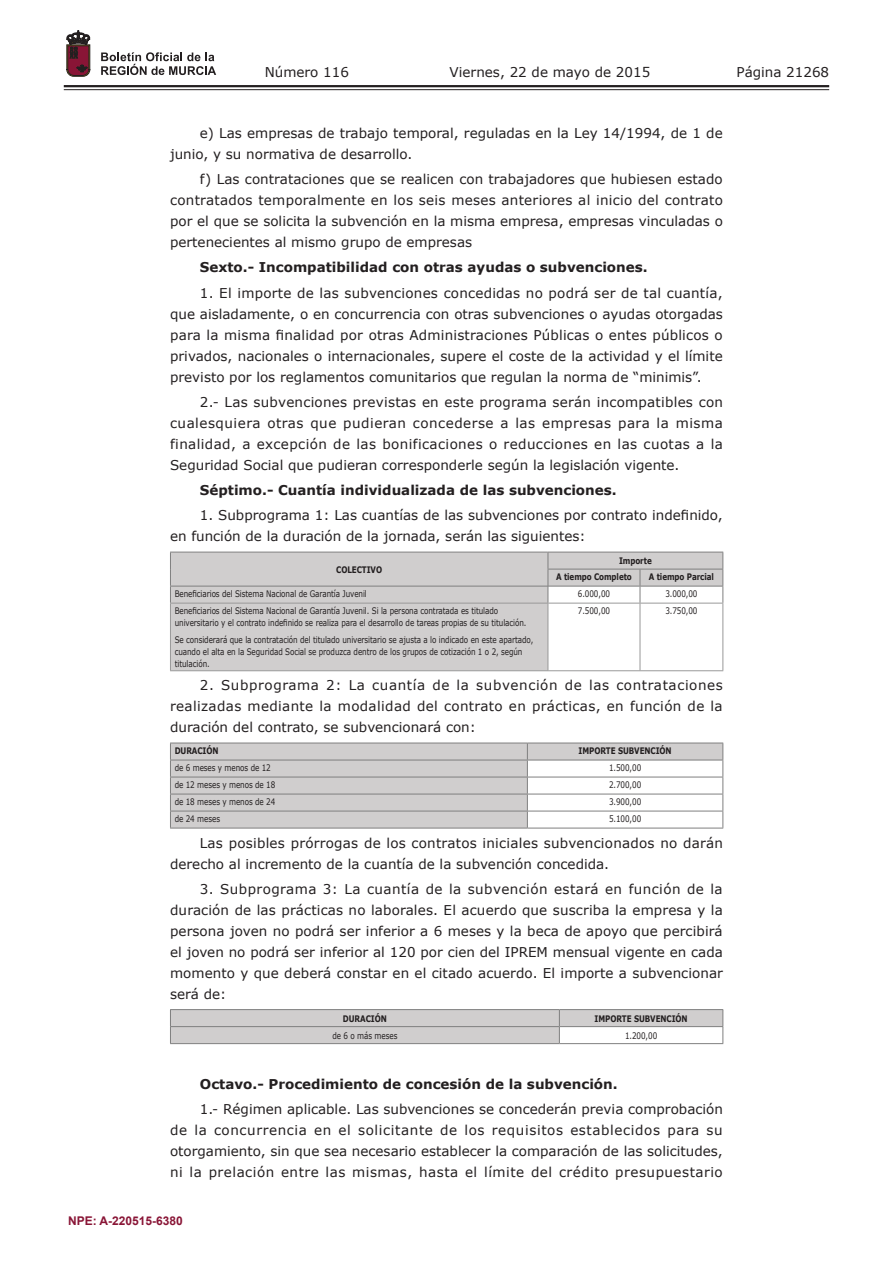
<style>
.page{position:relative;width:893px;height:1263px;background:#fff}
.page>*{position:absolute;margin:0;border:0;box-sizing:border-box;transform-origin:0 0}
.TextoNormal{font:13.5px/21px "Verdana";color:#231f20;text-align:justify}
.TextoNormal-2{font:700 13.5px "Verdana";color:#231f20}
.TextoNormal-3{font:13.5px/21px "Verdana";letter-spacing:.02em;color:#231f20}
.NPE{font:700 12px "Arial";color:#891536}
.Tabla{font:9px/12px "Verdana";letter-spacing:-.01em;color:#231f20;scale:.8 1}
.Tabla-2{font:700 9px "Verdana";letter-spacing:-.01em;color:#231f20;scale:.8 1}
</style>
<div class="page">
<hr style="left:64px;top:85px;width:765px;height:2px;background:#231f20">
<hr style="left:64px;top:89px;width:765px;height:1px;background:#231f20">
<svg style="left:101px;top:52px;width:115px;height:23px"></svg>
<svg style="left:67px;top:31px;width:23px;height:45px"></svg>
<svg style="left:171px;top:553px;width:551px;height:117px;fill:#d0cece"></svg>
<hr style="left:170px;top:552px;width:378px;height:1px;background:#808080">
<hr style="left:548px;top:552px;width:92px;height:1px;background:#7f7f7f">
<hr style="left:640px;top:552px;width:83px;height:1px;background:#7f7f7f">
<hr style="left:548px;top:569px;width:92px;height:1px;background:#7f7f7f">
<hr style="left:640px;top:569px;width:83px;height:1px;background:#7f7f7f">
<hr style="left:170px;top:586px;width:378px;height:1px;background:#808080">
<svg style="left:170px;top:552px;width:1px;height:51px"></svg>
<svg style="left:548px;top:552px;width:1px;height:51px"></svg>
<svg style="left:640px;top:569px;width:1px;height:34px"></svg>
<svg style="left:722px;top:552px;width:1px;height:51px"></svg>
<hr style="left:548px;top:586px;width:92px;height:1px;background:#7f7f7f">
<hr style="left:640px;top:586px;width:83px;height:1px;background:#7f7f7f">
<hr style="left:170px;top:603px;width:378px;height:1px;background:#999">
<hr style="left:170px;top:603px;width:1px;height:67px;background:#999">
<hr style="left:548px;top:603px;width:92px;height:1px;background:#999">
<hr style="left:548px;top:603px;width:1px;height:67px;background:#999">
<hr style="left:640px;top:603px;width:83px;height:1px;background:#999">
<hr style="left:640px;top:603px;width:1px;height:67px;background:#999">
<hr style="left:722px;top:603px;width:1px;height:67px;background:#999">
<hr style="left:170px;top:670px;width:378px;height:1px;background:#999">
<hr style="left:548px;top:670px;width:92px;height:1px;background:#999">
<hr style="left:640px;top:670px;width:83px;height:1px;background:#999">
<svg style="left:171px;top:744px;width:551px;height:84px;fill:#d0cece"></svg>
<hr style="left:170px;top:743px;width:357px;height:1px;background:#7f7f7f">
<hr style="left:527px;top:743px;width:196px;height:1px;background:#7f7f7f">
<hr style="left:170px;top:760px;width:357px;height:1px;background:#7f7f7f">
<hr style="left:527px;top:760px;width:196px;height:1px;background:#7f7f7f">
<hr style="left:170px;top:777px;width:357px;height:1px;background:#808080">
<hr style="left:527px;top:777px;width:196px;height:1px;background:#808080">
<hr style="left:170px;top:794px;width:357px;height:1px;background:#808080">
<hr style="left:527px;top:794px;width:196px;height:1px;background:#808080">
<hr style="left:170px;top:811px;width:357px;height:1px;background:#808080">
<svg style="left:170px;top:743px;width:1px;height:85px"></svg>
<hr style="left:527px;top:811px;width:196px;height:1px;background:#808080">
<svg style="left:527px;top:743px;width:1px;height:85px"></svg>
<svg style="left:722px;top:743px;width:1px;height:85px"></svg>
<hr style="left:170px;top:828px;width:357px;height:1px;background:#808080">
<hr style="left:527px;top:828px;width:196px;height:1px;background:#808080">
<svg style="left:170px;top:1009px;width:553px;height:34px;background:#d1cfcf"></svg>
<hr style="left:170px;top:1043px;width:389px;height:1px;background:#808080">
<hr style="left:559px;top:1043px;width:164px;height:1px;background:#808080">
<p class="TextoNormal" style="left:265px;top:61px;width:86px">Número 116</p>
<p class="TextoNormal" style="left:450px;top:61px;width:202px">Viernes, 22 de mayo de 2015</p>
<p class="TextoNormal" style="left:736px;top:61px;width:94px">Página 21268</p>
<p class="TextoNormal" style="left:170px;top:122px;width:554px;text-indent:30px">e) Las empresas de trabajo temporal, reguladas en la Ley 14/1994, de 1 de junio, y su normativa de desarrollo.</p>
<p class="TextoNormal" style="left:170px;top:169px;width:554px;text-indent:30px">f) Las contrataciones que se realicen con trabajadores que hubiesen estado contratados temporalmente en los seis meses anteriores al inicio del contrato por el que se solicita la subvención en la misma empresa, empresas vinculadas o pertenecientes al mismo grupo de empresas</p>
<p class="TextoNormal-2" style="left:200px;top:258px;width:449px">Sexto.- Incompatibilidad con otras ayudas o subvenciones.</p>
<p class="TextoNormal" style="left:170px;top:282px;width:554px;text-indent:30px">1. El importe de las subvenciones concedidas no podrá ser de tal cuantía, que aisladamente, o en concurrencia con otras subvenciones o ayudas otorgadas para la misma finalidad por otras Administraciones Públicas o entes públicos o privados, nacionales o internacionales, supere el coste de la actividad y el límite previsto por los reglamentos comunitarios que regulan la norma de “minimis”.</p>
<p class="TextoNormal" style="left:170px;top:391px;width:554px;text-indent:30px">2.- Las subvenciones previstas en este programa serán incompatibles con cualesquiera otras que pudieran concederse a las empresas para la misma finalidad, a excepción de las bonificaciones o reducciones en las cuotas a la Seguridad Social que pudieran corresponderle según la legislación vigente.</p>
<p class="TextoNormal-2" style="left:200px;top:481px;width:418px">Séptimo.- Cuantía individualizada de las subvenciones.</p>
<p class="TextoNormal" style="left:170px;top:505px;width:554px;text-indent:30px">1. Subprograma 1: Las cuantías de las subvenciones por contrato indefinido, en función de la duración de la jornada, serán las siguientes:</p>
<p class="Tabla-2" style="left:336px;top:563px;width:59px">COLECTIVO</p>
<p class="Tabla-2" style="left:619px;top:554px;width:42px">Importe</p>
<p class="Tabla-2" style="left:556px;top:571px;width:96px">A tiempo Completo</p>
<p class="Tabla-2" style="left:649px;top:571px;width:83px">A tiempo Parcial</p>
<p class="Tabla" style="left:175px;top:588px;width:242px">Beneficiarios del Sistema Nacional de Garantía Juvenil</p>
<p class="Tabla" style="left:578px;top:588px;width:42px">6.000,00</p>
<p class="Tabla" style="left:665px;top:588px;width:42px">3.000,00</p>
<p class="Tabla" style="left:175px;top:605px;width:441px">Beneficiarios del Sistema Nacional de Garantía Juvenil. Si la persona contratada es titulado universitario y el contrato indefinido se realiza para el desarrollo de tareas propias de su titulación.</p>
<p class="Tabla" style="left:175px;top:633px;width:450px">Se considerará que la contratación del titulado universitario se ajusta a lo indicado en este apartado, cuando el alta en la Seguridad Social se produzca dentro de los grupos de cotización 1 o 2, según titulación.</p>
<p class="Tabla" style="left:578px;top:605px;width:42px">7.500,00</p>
<p class="Tabla" style="left:665px;top:605px;width:42px">3.750,00</p>
<p class="TextoNormal" style="left:170px;top:675px;width:554px;text-indent:30px">2. Subprograma 2: La cuantía de la subvención de las contrataciones realizadas mediante la modalidad del contrato en prácticas, en función de la duración del contrato, se subvencionará con:</p>
<p class="Tabla-2" style="left:175px;top:744px;width:56px">DURACIÓN</p>
<p class="Tabla-2" style="left:579px;top:744px;width:118px">IMPORTE SUBVENCIÓN</p>
<p class="Tabla" style="left:175px;top:762px;width:122px">de 6 meses y menos de 12</p>
<p class="Tabla" style="left:609px;top:762px;width:42px">1.500,00</p>
<p class="Tabla" style="left:175px;top:779px;width:127px">de 12 meses y menos de 18</p>
<p class="Tabla" style="left:609px;top:779px;width:42px">2.700,00</p>
<p class="Tabla" style="left:175px;top:796px;width:127px">de 18 meses y menos de 24</p>
<p class="Tabla" style="left:609px;top:796px;width:42px">3.900,00</p>
<p class="Tabla" style="left:175px;top:813px;width:58px">de 24 meses</p>
<p class="Tabla" style="left:609px;top:813px;width:42px">5.100,00</p>
<p class="TextoNormal-3" style="left:170px;top:832px;width:554px;text-indent:30px">Las posibles prórrogas de los contratos iniciales subvencionados no darán derecho al incremento de la cuantía de la subvención concedida.</p>
<p class="TextoNormal" style="left:170px;top:878px;width:554px;text-indent:30px">3. Subprograma 3: La cuantía de la subvención estará en función de la duración de las prácticas no laborales. El acuerdo que suscriba la empresa y la persona joven no podrá ser inferior a 6 meses y la beca de apoyo que percibirá el joven no podrá ser inferior al 120 por cien del IPREM mensual vigente en cada momento y que deberá constar en el citado acuerdo. El importe a subvencionar será de:</p>
<p class="Tabla-2" style="left:343px;top:1012px;width:56px">DURACIÓN</p>
<p class="Tabla-2" style="left:595px;top:1012px;width:118px">IMPORTE SUBVENCIÓN</p>
<p class="Tabla" style="left:332px;top:1029px;width:83px">de 6 o más meses</p>
<p class="Tabla" style="left:625px;top:1029px;width:42px">1.200,00</p>
<p class="TextoNormal-2" style="left:200px;top:1074px;width:419px">Octavo.- Procedimiento de concesión de la subvención.</p>
<p class="TextoNormal" style="left:170px;top:1098px;width:554px;text-indent:30px">1.- Régimen aplicable. Las subvenciones se concederán previa comprobación de la concurrencia en el solicitante de los requisitos establecidos para su otorgamiento, sin que sea necesario establecer la comparación de las solicitudes, ni la prelación entre las mismas, hasta el límite del crédito presupuestario</p>
<p class="NPE" style="left:68px;top:1213px;width:116px">NPE: A-220515-6380</p>
</div>
